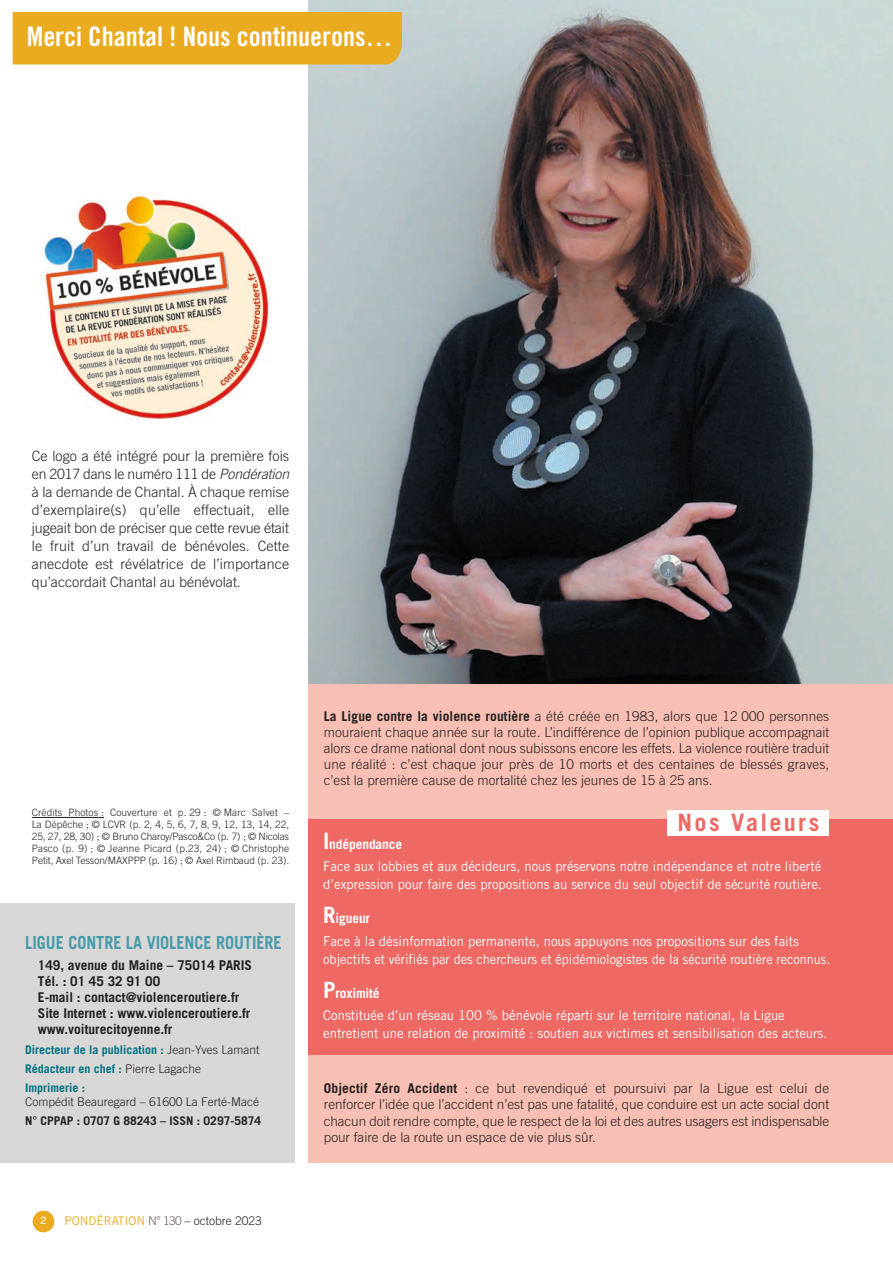
<style>
.page{position:relative;width:893px;height:1263px;background:#fff}
.page>*{position:absolute;margin:0;border:0;box-sizing:border-box;transform-origin:0 0}
.t1{font:60px "Trade Gothic Bold Cond Twenty";color:#fff}
.t2{font:27px "Trade Gothic Bold Cond Twenty";color:#fff}
.t3{font:700 24px "Trade Gothic";letter-spacing:.1em;color:#ee6964}
.t4{font:700 18px "Trade Gothic";color:#469cac;scale:.9 1}
.t5{font:300 14.25px/18px "Trade Gothic";color:#231f20}
.t6{font:300 13.5px/16.2px "Trade Gothic";color:#231f20;text-align:justify}
.t7{font:13.5px/22.2px "Trade Gothic";color:#fff}
.t8{font:700 13.5px/16.2px "Trade Gothic";color:#231f20}
.t9{font:13.5px "Trade Gothic";color:#fff;scale:.94 1}
.t10{font:700 12px/18.6px "Trade Gothic";color:#007184}
.t11{font:300 12px "Trade Gothic";color:#231f20}
.t12{font:700 12px "Trade Gothic";color:#231f20}
.t13{font:10.5px "Helvetica";color:#fff}
.t14{font:300 10.2px/12px "Trade Gothic";letter-spacing:-.005em;color:#231f20;text-align:justify}
.s1{font-style:italic}
.s2{font-weight:300;color:#231f20}
.s3{font-weight:400;color:#ebab21}
.s4{color:#6d605d}
.s5{font-weight:700}
.s6{font-weight:700;font-size:22.5px}
</style>
<div class="page">
<div style="left:0;top:903px;width:295px;height:260px;background:#d9d7d6"></div>
<img style="left:44px;top:193px;width:225px;height:227px">
<img style="left:308px;top:0;width:585px;height:684px">
<div style="left:308px;top:1052px;width:585px;height:111px;background:#f8bfb4"></div>
<div style="left:308px;top:684px;width:585px;height:144px;background:#f8bfb4"></div>
<div style="left:308px;top:819px;width:585px;height:235px;background:#ee6964"></div>
<div style="left:668px;top:811px;width:161px;height:25px;background:#fff"></div>
<hr style="left:32px;top:817px;width:66px;height:1px;background:#231f20">
<div style="left:13px;top:13px;width:389px;height:51px;background:#ebab21"></div>
<div style="left:369px;top:20px;width:33px;height:44px;background:#ebab21;border-radius:50%"></div>
<div style="left:369px;top:19px;width:33px;height:45px;border:1px solid #ebab21;border-radius:50%"></div>
<div style="left:151px;top:45px;width:7px;height:6px;background:#ebab21;border-radius:50%"></div>
<div style="left:33px;top:1211px;width:21px;height:21px;background:#ebab21;border-radius:50%"></div>
<h2 class="t2" style="left:27px;top:27px;width:367px">Merci Chantal ! Nous continuerons…</h2>
<h1 class="t1" style="left:25px;top:33px;width:231px">SOMMAIRE</h1>
<p class="t5" style="left:32px;top:447px;width:262px">Ce logo a été intégré pour la première fois en 2017 dans le numéro 111 de <span class="s1">Pondération </span>à la demande de Chantal. À chaque remise d’exemplaire(s) qu’elle effectuait, elle jugeait bon de préciser que cette revue était le fruit d’un travail de bénévoles. Cette anecdote est révélatrice de l’importance qu’accordait Chantal au bénévolat.</p>
<p class="t14" style="left:32px;top:806px;width:259px">Crédits Photos : Couverture et p. 29 : © Marc Salvet – La Dépêche ; © LCVR (p. 2, 4, 5, 6, 7, 8, 9, 12, 13, 14, 22, 25, 27, 28, 30) ; © Bruno Charoy/Pasco&amp;Co (p. 7) ; © Nicolas Pasco (p. 9) ; © Jeanne Picard (p.23, 24) ; © Christophe Petit, Axel Tesson/MAXPPP (p. 16) ; © Axel Rimbaud (p. 23).</p>
<h3 class="t4" style="left:25px;top:931px;width:287px">LIGUE CONTRE LA VIOLENCE ROUTIÈRE</h3>
<p class="t8" style="left:38px;top:956px;width:216px">149, avenue du Maine – 75014 PARIS<br>Tél. : 01 45 32 91 00<br>E-mail : contact@violenceroutiere.fr<br>Site Internet : www.violenceroutiere.fr www.voiturecitoyenne.fr</p>
<p class="t10" style="left:25px;top:1041px;width:236px">Directeur de la publication : <span class="s2">Jean-Yves Lamant<br></span>Rédacteur en chef : <span class="s2">Pierre Lagache<br></span>Imprimerie :</p>
<p class="t11" style="left:25px;top:1095px;width:236px">Compédit Beauregard – 61600 La Ferté-Macé</p>
<p class="t12" style="left:25px;top:1113px;width:237px">N° CPPAP : 0707 G 88243 – ISSN : 0297-5874</p>
<p class="t13" style="left:41px;top:1212px;width:7px">2</p>
<p class="t11" style="left:64px;top:1213px;width:199px"><span class="s3">PONDÉRATION</span> <span class="s4">N° 130</span> – octobre 2023</p>
<p class="t6" style="left:324px;top:707px;width:507px"><span class="s5">La Ligue contre la violence routière</span> a été créée en 1983, alors que 12 000 personnes mouraient chaque année sur la route. L’indifférence de l’opinion publique accompagnait alors ce drame national dont nous subissons encore les effets. La violence routière traduit une réalité : c’est chaque jour près de 10 morts et des centaines de blessés graves, c’est la première cause de mortalité chez les jeunes de 15 à 25 ans.</p>
<h3 class="t3" style="left:678px;top:808px;width:143px">Nos Valeurs</h3>
<p class="t7" style="left:323px;top:833px;width:499px"><span class="s6">I</span><span class="s5">ndépendance<br></span>Face aux lobbies et aux décideurs, nous préservons notre indépendance et notre liberté</p>
<p class="t7" style="left:323px;top:873px;width:500px">d’expression pour faire des propositions au service du seul objectif de sécurité routière.</p>
<p class="t7" style="left:323px;top:907px;width:477px"><span class="s6">R</span><span class="s5">igueur<br></span>Face à la désinformation permanente, nous appuyons nos propositions sur des faits</p>
<p class="t9" style="left:323px;top:951px;width:541px">objectifs et vérifiés par des chercheurs et épidémiologistes de la sécurité routière reconnus.</p>
<p class="t7" style="left:323px;top:981px;width:463px"><span class="s6">P</span><span class="s5">roximité<br></span>Constituée d’un réseau 100 % bénévole réparti sur le territoire national, la Ligue</p>
<p class="t7" style="left:323px;top:1022px;width:506px">entretient une relation de proximité : soutien aux victimes et sensibilisation des acteurs.</p>
<p class="t6" style="left:324px;top:1080px;width:507px"><span class="s5">Objectif Zéro Accident</span> : ce but revendiqué et poursuivi par la Ligue est celui de renforcer l’idée que l’accident n’est pas une fatalité, que conduire est un acte social dont chacun doit rendre compte, que le respect de la loi et des autres usagers est indispensable pour faire de la route un espace de vie plus sûr.</p>
</div>
